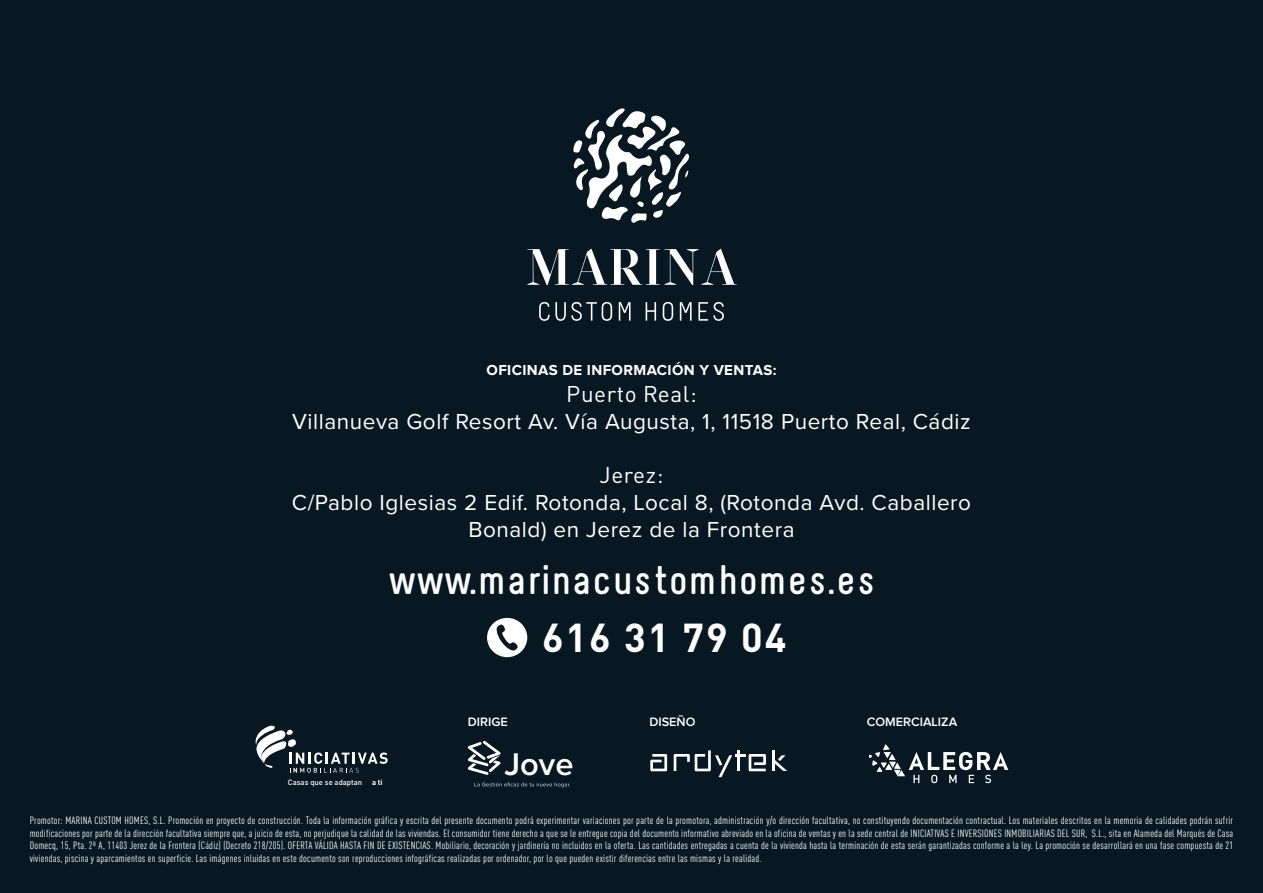
<style>
.page{position:relative;width:1263px;height:893px;background:#071823}
.page>*{position:absolute;margin:0;border:0;box-sizing:border-box;transform-origin:0 0}
.t1{font:700 41.25px "Melbourne";letter-spacing:.05em;color:#fff}
.t2{font:700 39.9px "DIN Pro";letter-spacing:.05em;color:#fff}
.t3{font:600 32.55px "Proxima Nova";color:#fff}
.t4{font:22.5px/27px "Proxima Nova";letter-spacing:.025em;color:#fff;text-align:center}
.t5{font:22.5px "DIN Pro";letter-spacing:.025em;color:#fff}
.t6{font:700 15px "Proxima Nova";letter-spacing:.025em;color:#fff}
.t7{font:600 12.6px "Proxima Nova";color:#fff}
.t8{font:condensed 10.5px/12.6px "DIN Pro";letter-spacing:.02em;color:#fff;text-align:justify}
.t9{font:500 7.65px "DIN Pro";color:#fff}
.t10{font:700 7.65px "DIN Pro";color:#fff}
</style>
<div class="page">
<svg style="left:527px;top:249px;width:210px;height:36px"></svg>
<svg style="left:539px;top:302px;width:73px;height:19px"></svg>
<svg style="left:619px;top:302px;width:11px;height:19px"></svg>
<svg style="left:646px;top:302px;width:10px;height:19px"></svg>
<svg style="left:663px;top:302px;width:10px;height:19px"></svg>
<svg style="left:680px;top:302px;width:12px;height:19px"></svg>
<svg style="left:698px;top:302px;width:26px;height:19px"></svg>
<svg style="left:573px;top:108px;width:116px;height:115px"></svg>
<svg style="left:487px;top:618px;width:40px;height:39px"></svg>
<svg style="left:468px;top:741px;width:33px;height:34px"></svg>
<svg style="left:474px;top:782px;width:96px;height:5px"></svg>
<svg style="left:869px;top:744px;width:139px;height:39px"></svg>
<svg style="left:650px;top:754px;width:17px;height:17px"></svg>
<hr style="left:772px;top:750px;width:3px;height:21px;background:#fff">
<svg style="left:674px;top:750px;width:92px;height:27px"></svg>
<svg style="left:775px;top:755px;width:12px;height:16px"></svg>
<svg style="left:255px;top:725px;width:133px;height:48px"></svg>
<h3 class="t6" style="left:486px;top:361px;width:291px">OFICINAS DE INFORMACIÓN Y VENTAS:</h3>
<h3 class="t5" style="left:566px;top:376px;width:132px">Puerto Real:</h3>
<h3 class="t4" style="left:292px;top:407px;width:680px">Villanueva Golf Resort Av. Vía Augusta, 1, 11518 Puerto Real, Cádiz</h3>
<h3 class="t5" style="left:600px;top:457px;width:65px">Jerez:</h3>
<h3 class="t4" style="left:292px;top:488px;width:681px">C/Pablo Iglesias 2 Edif. Rotonda, Local 8, (Rotonda Avd. Caballero<br>Bonald) en Jerez de la Frontera</h3>
<h1 class="t1" style="left:388px;top:558px;width:487px">www.marinacustomhomes.es</h1>
<h2 class="t2" style="left:542px;top:604px;width:246px">616 31 79 04</h2>
<p class="t9" style="left:288px;top:776px;width:76px">Casas que se adaptan</p>
<p class="t10" style="left:372px;top:776px;width:12px">a ti</p>
<p class="t7" style="left:468px;top:714px;width:41px">DIRIGE</p>
<p class="t7" style="left:649px;top:714px;width:48px">DISEÑO</p>
<p class="t7" style="left:867px;top:714px;width:92px">COMERCIALIZA</p>
<h3 class="t3" style="left:504px;top:745px;width:71px">Jove</h3>
<p class="t8" style="left:30px;top:813px;width:1205px">Promotor: MARINA CUSTOM HOMES, S.L. Promoción en proyecto de construcción. Toda la información gráfica y escrita del presente documento podrá experimentar variaciones por parte de la promotora, administración y/o dirección facultativa, no constituyendo documentación contractual. Los materiales descritos en la memoria de calidades podrán sufrir modificaciones por parte de la dirección facultativa siempre que, a juicio de esta, no perjudique la calidad de las viviendas. El consumidor tiene derecho a que se le entregue copia del documento informativo abreviado en la oficina de ventas y en la sede central de INICIATIVAS E INVERSIONES INMOBILIARIAS DEL SUR, S.L., sita en Alameda del Marqués de Casa Domecq, 15, Pta. 2ª A, 11403 Jerez de la Frontera (Cádiz) (Decreto 218/205). OFERTA VÁLIDA HASTA FIN DE EXISTENCIAS. Mobiliario, decoración y jardinería no incluidos en la oferta. Las cantidades entregadas a cuenta de la vivienda hasta la terminación de esta serán garantizadas conforme a la ley. La promoción se desarrollará en una fase compuesta de 21 viviendas, piscina y aparcamientos en superficie. Las imágenes inluidas en este documento son reproducciones infográficas realizadas por ordenador, por lo que pueden existir diferencias entre las mismas y la realidad.</p>
</div>
